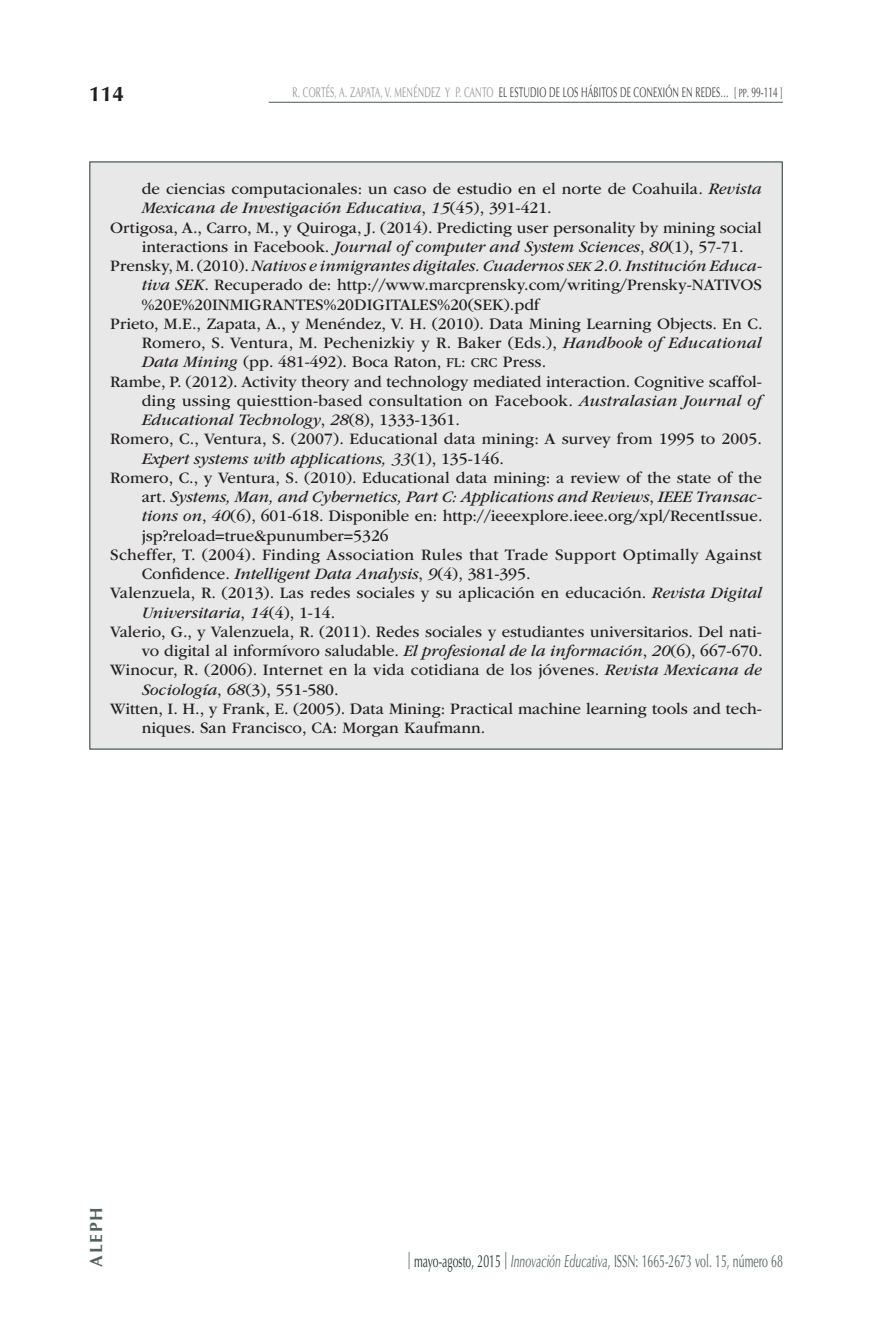
<style>
.page{position:relative;width:887px;height:1328px;background:#fff}
.page>*{position:absolute;margin:0;border:0;box-sizing:border-box;transform-origin:0 0}
.t1{font:700 21px "Optima LT Std";color:#231f20}
.t2{font:17.5px "Optima LT Std";color:#54635a;scale:.6 1}
.t3{font:700 17.5px "Optima LT Std";letter-spacing:.1em;color:#54635a}
.t4{font:16.62px "ITC Garamond Std";color:#231f20}
.t5{font:italic 16.62px "ITC Garamond Std";color:#231f20}
.t6{font:16.62px "ITC Garamond Std";letter-spacing:.02em;color:#231f20}
.t7{font:14px "Optima LT Std";letter-spacing:.02em;color:#3e3e3f;scale:.6 1}
.s1{color:#939598}
.s2{font-family:"Optima LT Std SC850";font-size:11.9px}
.s3{font-style:italic}
.s4{font-style:normal}
.s5{font-family:"ITC Garamond Std Bk Ita SC850";font-style:normal;font-size:14.17px}
.s6{font-family:"ITC Garamond Std Bk SC850";font-size:14.17px}
.s7{color:#22362b}
</style>
<div class="page">
<hr style="left:269px;top:102px;width:513px;height:1px;background:#495a50">
<div style="left:89px;top:161px;width:693px;height:588px;background:#e9e8e8"></div>
<p class="t1" style="left:89px;top:82px;width:37px">114</p>
<p class="t7" style="left:292px;top:84px;width:818px"><span class="s1">R. CORTÉS, A. ZAPATA, V. MENÉNDEZ Y P. CANTO</span> EL ESTUDIO DE LOS HÁBITOS DE CONEXIÓN EN REDES… [ <span class="s2">pp</span>. 99-114 ]</p>
<p class="t4" style="left:142px;top:180px;width:621px">de ciencias computacionales: un caso de estudio en el norte de Coahuila. <span class="s3">Revista</span></p>
<p class="t5" style="left:142px;top:199px;width:411px">Mexicana de Investigación Educativa<span class="s4">,</span> 15<span class="s4">(45), 391-421.</span></p>
<p class="t4" style="left:110px;top:218px;width:653px">Ortigosa, A., Carro, M., y Quiroga, J. (2014). Predicting user personality by mining social</p>
<p class="t5" style="left:142px;top:238px;width:603px"><span class="s4">interactions in Facebook.</span> Journal of computer and System Sciences<span class="s4">,</span> 80<span class="s4">(1), 57-71.</span></p>
<p class="t5" style="left:110px;top:257px;width:653px"><span class="s4">Prensky, M. (2010).</span> Nativos e inmigrantes digitales. Cuadernos <span class="s5">sek</span> 2.0. Institución Educa-</p>
<p class="t4" style="left:142px;top:276px;width:621px"><span class="s3">tiva SEK</span>. Recuperado de: http://www.marcprensky.com/writing/Prensky-NATIVOS</p>
<p class="t4" style="left:142px;top:295px;width:399px">%20E%20INMIGRANTES%20DIGITALES%20(SEK).pdf</p>
<p class="t4" style="left:110px;top:315px;width:653px">Prieto, M.E., Zapata, A., y Menéndez, V. H. (2010). Data Mining Learning Objects. En C.</p>
<p class="t4" style="left:142px;top:334px;width:621px">Romero, S. Ventura, M. Pechenizkiy y R. Baker (Eds.), <span class="s3">Handbook of Educational</span></p>
<p class="t4" style="left:142px;top:353px;width:339px"><span class="s3">Data Mining</span> (pp. 481-492). Boca Raton, <span class="s6">FL</span>: <span class="s6">CRC</span></p>
<p class="t4" style="left:503px;top:353px;width:45px">Press.</p>
<p class="t4" style="left:110px;top:372px;width:653px">Rambe, P. (2012). Activity theory and technology mediated interaction. Cognitive scaffol-</p>
<p class="t4" style="left:142px;top:392px;width:621px">ding ussing quiesttion-based consultation on Facebook. <span class="s3">Australasian Journal of</span></p>
<p class="t5" style="left:142px;top:411px;width:319px">Educational Technology<span class="s4">,</span> 28<span class="s4">(8), 1333-1361.</span></p>
<p class="t4" style="left:110px;top:430px;width:653px">Romero, C., Ventura, S. (2007). Educational data mining: A survey from 1995 to 2005.</p>
<p class="t5" style="left:142px;top:449px;width:363px">Expert systems with applications, 33<span class="s4">(1), 135-146.</span></p>
<p class="t4" style="left:110px;top:469px;width:653px">Romero, C., y Ventura, S. (2010). Educational data mining: a review of the state of the</p>
<p class="t5" style="left:142px;top:488px;width:621px"><span class="s4">art.</span> Systems, Man, and Cybernetics, Part C: Applications and Reviews<span class="s4">,</span> IEEE Transac-</p>
<p class="t4" style="left:142px;top:507px;width:622px"><span class="s3">tions on</span>, <span class="s3">40</span>(6), 601-618. Disponible en: http://ieeexplore.ieee.org/xpl/RecentIssue.</p>
<p class="t4" style="left:142px;top:526px;width:248px">jsp?reload=true&amp;punumber=5326</p>
<p class="t6" style="left:110px;top:546px;width:653px">Scheffer, T. (2004). Finding Association Rules that Trade Support Optimally Against</p>
<p class="t4" style="left:142px;top:565px;width:390px">Confidence. <span class="s3">Intelligent Data Analysis</span>, <span class="s3">9</span>(4), 381-395.</p>
<p class="t4" style="left:110px;top:584px;width:653px">Valenzuela, R. (2013). Las redes sociales y su aplicación en educación. <span class="s3">Revista Digital</span></p>
<p class="t5" style="left:142px;top:603px;width:195px">Universitaria<span class="s4">,</span> 14<span class="s4">(4), 1-14.</span></p>
<p class="t4" style="left:110px;top:623px;width:653px">Valerio, G., y Valenzuela, R. (2011). Redes sociales y estudiantes universitarios. Del nati-</p>
<p class="t4" style="left:142px;top:642px;width:622px">vo digital al informívoro saludable. <span class="s3">El profesional de la información</span>, <span class="s3">20</span>(6), 667-670.</p>
<p class="t4" style="left:110px;top:661px;width:653px">Winocur, R. (2006). Internet en la vida cotidiana de los jóvenes. <span class="s3">Revista Mexicana de</span></p>
<p class="t4" style="left:142px;top:680px;width:198px"><span class="s3">Sociología</span>, <span class="s3">68</span>(3), 551-580.</p>
<p class="t4" style="left:110px;top:700px;width:653px">Witten, I. H., y Frank, E. (2005). Data Mining: Practical machine learning tools and tech-</p>
<p class="t4" style="left:142px;top:719px;width:345px">niques. San Francisco, CA: Morgan Kaufmann.</p>
<p class="t3" style="left:86px;top:1267px;width:61px;rotate:-90deg">ALEPH</p>
<p class="t2" style="left:407px;top:1251px;width:627px"><span class="s7">| mayo-agosto, 2015 |</span> <span class="s3">Innovación Educativa</span>, ISSN: 1665-2673 vol. 15, número 68</p>
</div>
